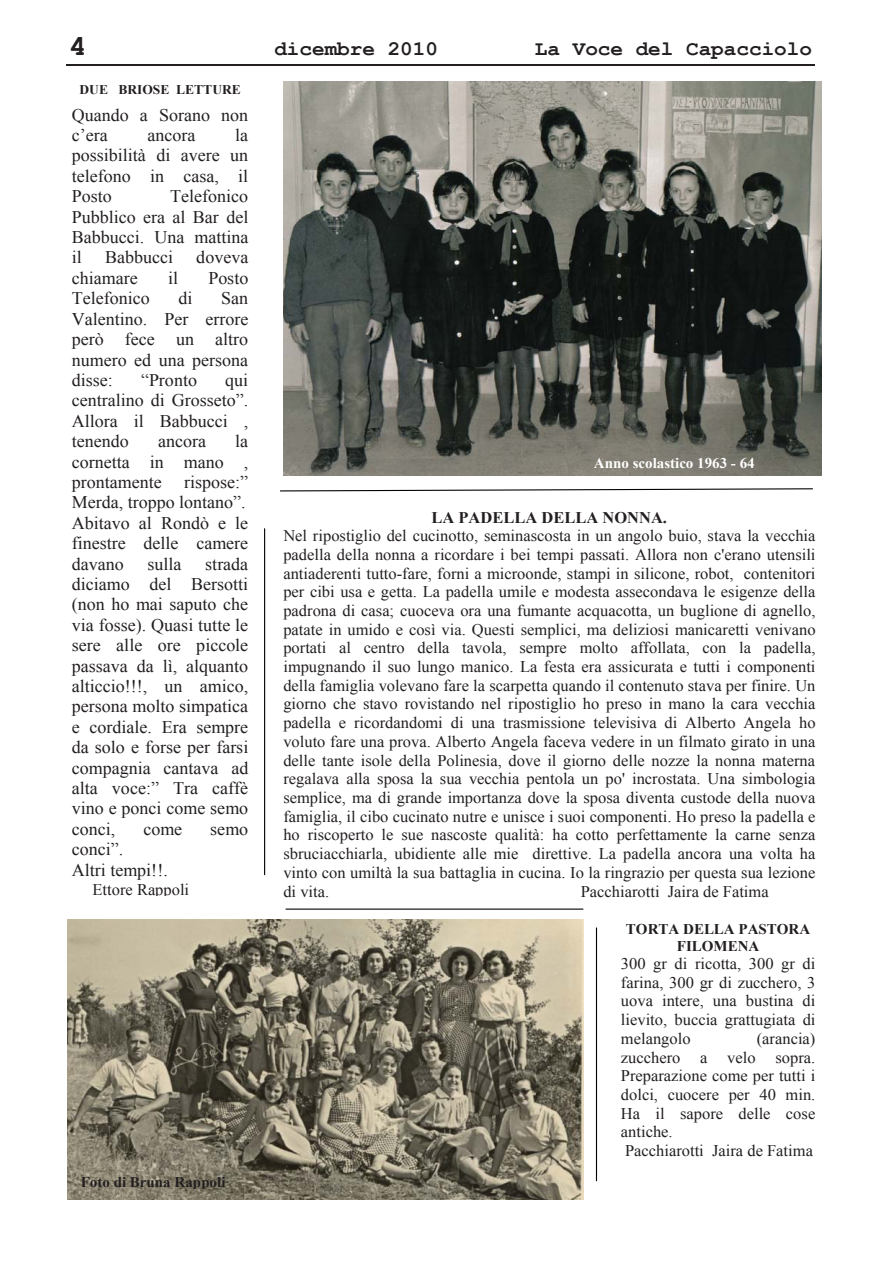
<style>
.page{position:relative;width:893px;height:1263px;background:#fff}
.page>*{position:absolute;margin:0;border:0;box-sizing:border-box;transform-origin:0 0}
.t1{font:700 29.55px "Courier New";color:#231f20}
.t2{font:700 20.7px "Courier New";color:#231f20}
.t3{font:17.7px/20.4px "Times New Roman";color:#231f20;text-align:justify}
.t4{font:16.2px/18.8px "Times New Roman";color:#231f20;text-align:justify}
.t5{font:700 16.2px "Times New Roman";color:#231f20}
.t6{font:700 14.85px/17.1px "Times New Roman";color:#231f20;text-align:center}
.t7{font:700 14.85px "Times New Roman";letter-spacing:-.005em;color:#fff}
.t8{font:700 13.35px "Times New Roman";color:#231f20}
</style>
<div class="page">
<hr style="left:66px;top:64px;width:749px;height:1px;background:#231f20">
<img style="left:283px;top:82px;width:539px;height:394px">
<img style="left:67px;top:920px;width:516px;height:280px">
<svg style="left:280px;top:488px;width:533px;height:4px"></svg>
<hr style="left:286px;top:909px;width:297px;height:1px;background:#010202">
<hr style="left:596px;top:928px;width:1px;height:253px;background:#010202">
<hr style="left:264px;top:529px;width:1px;height:346px;background:#010202">
<h1 class="t1" style="left:69px;top:31px;width:19px">4</h1>
<p class="t2" style="left:274px;top:38px;width:165px">dicembre 2010</p>
<p class="t2" style="left:535px;top:38px;width:279px">La Voce del Capacciolo</p>
<p class="t8" style="left:80px;top:82px;width:163px">DUE BRIOSE LETTURE</p>
<p class="t3" style="left:72px;top:105px;width:178px">Quando a Sorano non c’era</p>
<p class="t3" style="left:72px;top:125px;width:178px;text-indent:163px">la possibilità di avere un telefono in casa, il Posto</p>
<p class="t3" style="left:148px;top:125px;width:49px">ancora</p>
<p class="t3" style="left:72px;top:186px;width:178px;text-indent:98px">Telefonico Pubblico era al Bar del Babbucci. Una mattina il</p>
<p class="t3" style="left:105px;top:247px;width:70px">Babbucci</p>
<p class="t3" style="left:196px;top:247px;width:54px">doveva</p>
<p class="t3" style="left:72px;top:268px;width:67px">chiamare</p>
<p class="t3" style="left:168px;top:268px;width:12px">il</p>
<p class="t3" style="left:208px;top:268px;width:41px">Posto</p>
<p class="t3" style="left:72px;top:288px;width:80px">Telefonico</p>
<p class="t3" style="left:179px;top:288px;width:16px">di</p>
<p class="t3" style="left:72px;top:288px;width:178px;text-indent:149px">San Valentino. Per errore però fece un altro numero ed una persona disse:</p>
<p class="t3" style="left:72px;top:370px;width:178px;text-indent:153px">qui centralino di Grosseto”.<br>Allora il Babbucci , tenendo</p>
<p class="t3" style="left:141px;top:370px;width:57px">“Pronto</p>
<p class="t3" style="left:72px;top:431px;width:178px;text-indent:163px">la cornetta in mano , prontamente</p>
<p class="t3" style="left:158px;top:431px;width:50px">ancora</p>
<p class="t3" style="left:72px;top:472px;width:178px;text-align:left;text-indent:112px">rispose:”<br>Merda, troppo lontano”.<br>Abitavo al Rondò e le finestre delle camere davano</p>
<p class="t3" style="left:72px;top:553px;width:178px;text-indent:133px">strada diciamo del Bersotti (non ho mai saputo che via fosse). Quasi tutte le sere alle ore piccole passava da lì, alquanto alticcio!!!, un amico, persona molto simpatica e cordiale. Era sempre da solo e forse per farsi compagnia cantava ad alta voce:” Tra caffè vino e ponci come semo conci,</p>
<p class="t3" style="left:148px;top:553px;width:35px">sulla</p>
<p class="t3" style="left:143px;top:819px;width:40px">come</p>
<p class="t3" style="left:210px;top:819px;width:39px">semo</p>
<p class="t3" style="left:72px;top:839px;width:98px">conci”.<br>Altri tempi!!.</p>
<p class="t4" style="left:93px;top:880px;width:98px">Ettore Rappoli</p>
<p class="t6" style="left:81px;top:1173px;width:146px">Foto di Bruna Rappoli</p>
<p class="t7" style="left:594px;top:455px;width:162px">Anno scolastico 1963 - 64</p>
<p class="t5" style="left:431px;top:508px;width:237px">LA PADELLA DELLA NONNA.</p>
<p class="t4" style="left:283px;top:526px;width:534px">Nel ripostiglio del cucinotto, seminascosta in un angolo buio, stava la vecchia padella della nonna a ricordare i bei tempi passati. Allora non c'erano utensili antiaderenti tutto-fare, forni a microonde, stampi in silicone, robot, contenitori per cibi usa e getta. La padella umile e modesta assecondava le esigenze della padrona di casa; cuoceva ora una fumante acquacotta, un buglione di agnello, patate in umido e così via. Questi semplici, ma deliziosi manicaretti venivano portati al centro della tavola, sempre molto affollata, con la padella, impugnando il suo lungo manico. La festa era assicurata e tutti i componenti della famiglia volevano fare la scarpetta quando il contenuto stava per finire. Un giorno che stavo rovistando nel ripostiglio ho preso in mano la cara vecchia padella e ricordandomi di una trasmissione televisiva di Alberto Angela ho voluto fare una prova. Alberto Angela faceva vedere in un filmato girato in una delle tante isole della Polinesia, dove il giorno delle nozze la nonna materna regalava alla sposa la sua vecchia pentola un po' incrostata. Una simbologia semplice, ma di grande importanza dove la sposa diventa custode della nuova famiglia, il cibo cucinato nutre e unisce i suoi componenti. Ho preso la padella e ho riscoperto le sue nascoste qualità: ha cotto perfettamente la carne senza sbruciacchiarla, ubidiente alle mie direttive. La padella ancora una volta ha vinto con umiltà la sua battaglia in cucina. Io la ringrazio per questa sua lezione di vita.</p>
<p class="t4" style="left:581px;top:882px;width:189px">Pacchiarotti Jaira de Fatima</p>
<p class="t6" style="left:626px;top:920px;width:186px">TORTA DELLA PASTORA<br>FILOMENA</p>
<p class="t4" style="left:621px;top:954px;width:196px">300 gr di ricotta, 300 gr di farina, 300 gr di zucchero, 3 uova intere, una bustina di lievito, buccia grattugiata di melangolo</p>
<p class="t4" style="left:621px;top:1029px;width:196px;text-align:left;text-indent:136px">(arancia) zucchero a velo sopra.<br>Preparazione come per tutti i dolci, cuocere per 40 min.<br>Ha il sapore delle cose antiche.<br>Pacchiarotti Jaira de Fatima</p>
</div>
